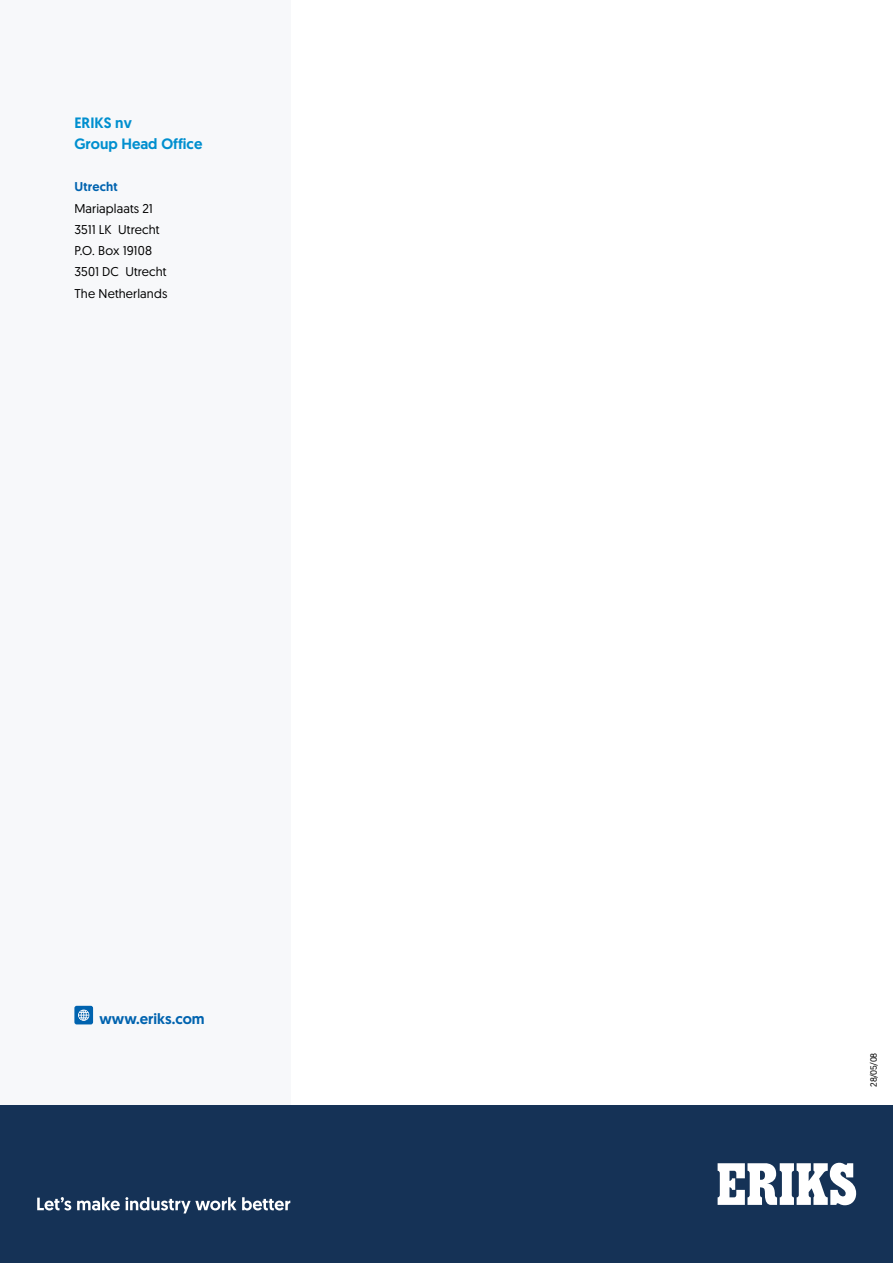
<style>
.page{position:relative;width:893px;height:1263px;background:#fff}
.page>*{position:absolute;margin:0;border:0;box-sizing:border-box;transform-origin:0 0}
.t1{font:500 15px/21.3px "Geomanist";color:#008fcf}
.t2{font:500 15px "Geomanist";color:#0063af}
.t3{font:12.75px/21.3px "Geomanist";letter-spacing:.01em;color:#000}
.t4{font:500 12.75px "Geomanist";letter-spacing:.015em;color:#0063af}
.t5{font:9px "Geomanist";color:#000}
</style>
<div class="page">
<div style="left:0;top:0;width:290px;height:1105px;background:#f7f8fa"></div>
<div style="left:0;top:1105px;width:893px;height:158px;background:#153256"></div>
<svg style="left:37px;top:1197px;width:253px;height:16px"></svg>
<svg style="left:718px;top:1163px;width:138px;height:42px"></svg>
<svg style="left:74px;top:1006px;width:19px;height:18px"></svg>
<p class="t1" style="left:74px;top:111px;width:129px">ERIKS nv<br>Group Head Office</p>
<p class="t4" style="left:74px;top:178px;width:45px">Utrecht</p>
<p class="t3" style="left:74px;top:197px;width:94px">Mariaplaats 21<br>3511 LK Utrecht<br>P.O. Box 19108<br>3501 DC Utrecht<br>The Netherlands</p>
<p class="t2" style="left:99px;top:1009px;width:107px">www.eriks.com</p>
<p class="t5" style="left:868px;top:1086px;width:35px;rotate:-90deg">28/05/08</p>
</div>
